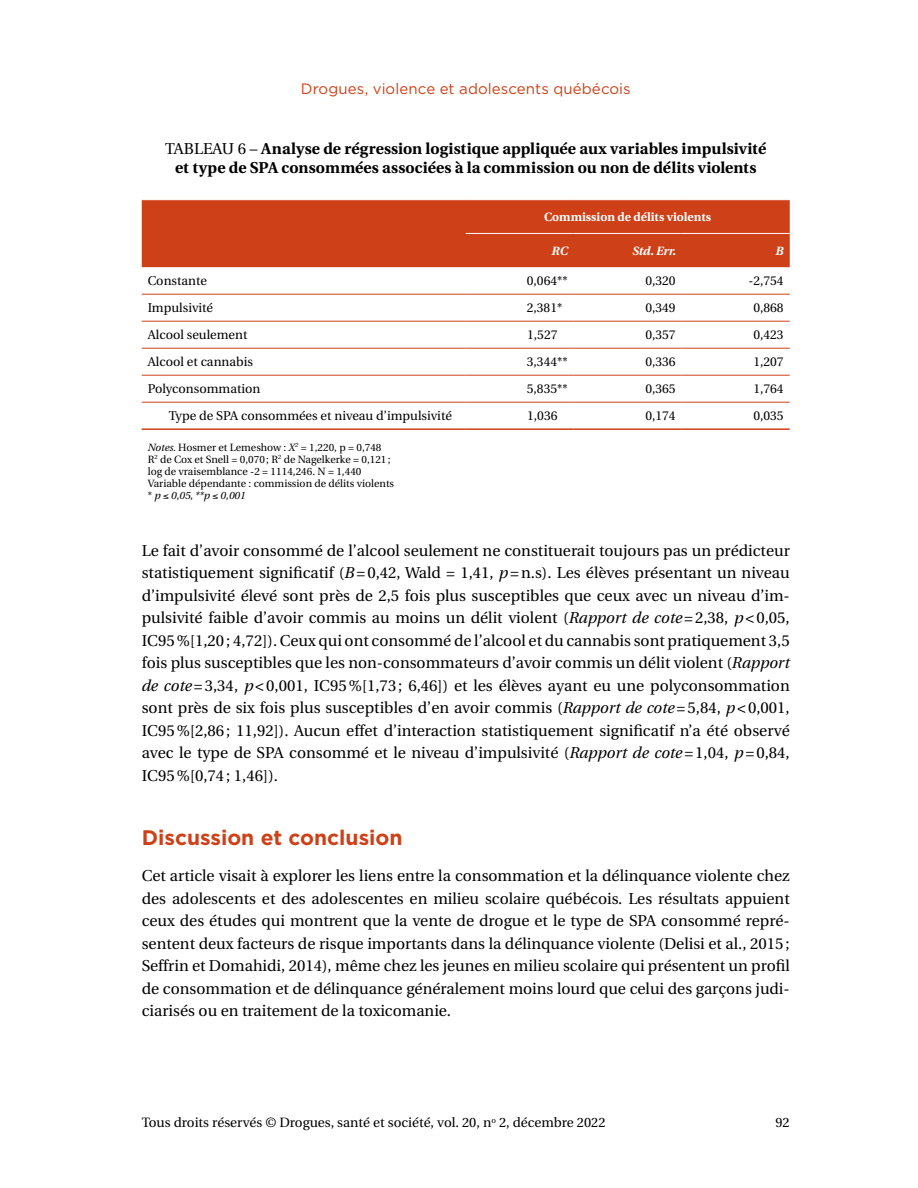
<style>
.page{position:relative;width:918px;height:1188px;background:#fff}
.page>*{position:absolute;margin:0;border:0;box-sizing:border-box;transform-origin:0 0}
.t1{font:700 21px "Gotham";color:#ce4017}
.t2{font:15.75px/22.5px "Utopia";color:#000;text-align:justify}
.t3{font:700 15.75px/19.5px "Utopia";letter-spacing:.005em;color:#000;text-align:center}
.t4{font:15px "Gotham";letter-spacing:.005em;color:#ce4017}
.t5{font:13.5px "Utopia";color:#000}
.t6{font:12.75px "Utopia";color:#000}
.t7{font:700 12px "Utopia";color:#fff}
.t8{font:italic 700 12px "Utopia";letter-spacing:-.005em;color:#fff}
.t9{font:10.5px/12px "Utopia";color:#000}
.s1{font-weight:400}
.s2{font-style:italic}
</style>
<div class="page">
<div style="left:142px;top:200px;width:648px;height:67px;background:#ce4017"></div>
<hr style="left:142px;top:428px;width:324px;height:2px;background:#ce4017">
<hr style="left:466px;top:428px;width:108px;height:2px;background:#ce4017">
<hr style="left:574px;top:428px;width:108px;height:2px;background:#ce4017">
<hr style="left:682px;top:428px;width:108px;height:2px;background:#ce4017">
<hr style="left:142px;top:294px;width:324px;height:1px;background:#ce4017">
<hr style="left:466px;top:294px;width:108px;height:1px;background:#ce4017">
<hr style="left:574px;top:294px;width:108px;height:1px;background:#ce4017">
<hr style="left:682px;top:294px;width:108px;height:1px;background:#ce4017">
<hr style="left:142px;top:321px;width:324px;height:1px;background:#ce4017">
<hr style="left:466px;top:321px;width:108px;height:1px;background:#ce4017">
<hr style="left:574px;top:321px;width:108px;height:1px;background:#ce4017">
<hr style="left:682px;top:321px;width:108px;height:1px;background:#ce4017">
<hr style="left:142px;top:348px;width:324px;height:1px;background:#ce4017">
<hr style="left:466px;top:348px;width:108px;height:1px;background:#ce4017">
<hr style="left:574px;top:348px;width:108px;height:1px;background:#ce4017">
<hr style="left:682px;top:348px;width:108px;height:1px;background:#ce4017">
<hr style="left:142px;top:375px;width:324px;height:1px;background:#ce4017">
<hr style="left:466px;top:375px;width:108px;height:1px;background:#ce4017">
<hr style="left:574px;top:375px;width:108px;height:1px;background:#ce4017">
<hr style="left:682px;top:375px;width:108px;height:1px;background:#ce4017">
<hr style="left:142px;top:402px;width:324px;height:1px;background:#ce4017">
<hr style="left:466px;top:402px;width:108px;height:1px;background:#ce4017">
<hr style="left:574px;top:402px;width:108px;height:1px;background:#ce4017">
<hr style="left:682px;top:402px;width:108px;height:1px;background:#ce4017">
<hr style="left:466px;top:233px;width:108px;height:1px;background:#fff">
<hr style="left:574px;top:233px;width:108px;height:1px;background:#fff">
<hr style="left:682px;top:233px;width:108px;height:1px;background:#fff">
<p class="t4" style="left:301px;top:81px;width:331px">Drogues, violence et adolescents québécois</p>
<p class="t3" style="left:165px;top:139px;width:603px"><span class="s1">TABLEAU 6 –</span> Analyse de régression logistique appliquée aux variables impulsivité et type de SPA consommées associées à la commission ou non de délits violents</p>
<p class="t7" style="left:544px;top:210px;width:169px">Commission de délits violents</p>
<p class="t8" style="left:552px;top:244px;width:18px">RC</p>
<p class="t8" style="left:633px;top:244px;width:45px">Std. Err.</p>
<p class="t8" style="left:776px;top:244px;width:10px">B</p>
<p class="t6" style="left:148px;top:274px;width:61px">Constante</p>
<p class="t6" style="left:527px;top:274px;width:42px">0,064**</p>
<p class="t6" style="left:645px;top:274px;width:32px">0,320</p>
<p class="t6" style="left:748px;top:274px;width:37px">-2,754</p>
<p class="t6" style="left:148px;top:301px;width:67px">Impulsivité</p>
<p class="t6" style="left:527px;top:301px;width:37px">2,381*</p>
<p class="t6" style="left:645px;top:301px;width:32px">0,349</p>
<p class="t6" style="left:753px;top:301px;width:32px">0,868</p>
<p class="t6" style="left:148px;top:328px;width:101px">Alcool seulement</p>
<p class="t6" style="left:527px;top:328px;width:32px">1,527</p>
<p class="t6" style="left:645px;top:328px;width:32px">0,357</p>
<p class="t6" style="left:753px;top:328px;width:32px">0,423</p>
<p class="t6" style="left:148px;top:355px;width:107px">Alcool et cannabis</p>
<p class="t6" style="left:527px;top:355px;width:42px">3,344**</p>
<p class="t6" style="left:645px;top:355px;width:32px">0,336</p>
<p class="t6" style="left:753px;top:355px;width:32px">1,207</p>
<p class="t6" style="left:148px;top:382px;width:114px">Polyconsommation</p>
<p class="t6" style="left:527px;top:382px;width:42px">5,835**</p>
<p class="t6" style="left:645px;top:382px;width:32px">0,365</p>
<p class="t6" style="left:753px;top:382px;width:32px">1,764</p>
<p class="t6" style="left:169px;top:409px;width:285px">Type de SPA consommées et niveau d’impulsivité</p>
<p class="t6" style="left:527px;top:409px;width:32px">1,036</p>
<p class="t6" style="left:645px;top:409px;width:32px">0,174</p>
<p class="t6" style="left:753px;top:409px;width:32px">0,035</p>
<p class="t9" style="left:148px;top:441px;width:248px"><span class="s2">Notes.</span> Hosmer et Lemeshow : <span class="s2">X</span><sup>2</sup> = 1,220, p = 0,748<br>R<sup>2</sup> de Cox et Snell = 0,070; R<sup>2</sup> de Nagelkerke = 0,121; log de vraisemblance -2 = 1114,246. N = 1,440<br>Variable dépendante : commission de délits violents * <span class="s2">p</span> ≤ <span class="s2">0,05, **p</span> ≤ <span class="s2">0,001</span></p>
<p class="t2" style="left:142px;top:539px;width:650px">Le fait d’avoir consommé de l’alcool seulement ne constituerait toujours pas un prédicteur statistiquement significatif (<span class="s2">B</span>=0,42, Wald = 1,41, <span class="s2">p</span>=n.s). Les élèves présentant un niveau d’impulsivité élevé sont près de 2,5 fois plus susceptibles que ceux avec un niveau d’im&shy;pulsivité faible d’avoir commis au moins un délit violent (<span class="s2">Rapport de cote</span>=2,38, <span class="s2">p</span>&lt;0,05, IC95%[1,20; 4,72]). Ceux qui ont consommé de l’alcool et du cannabis sont pratiquement 3,5 fois plus susceptibles que les non-consommateurs d’avoir commis un délit violent (<span class="s2">Rapport de cote</span>=3,34, <span class="s2">p</span>&lt;0,001, IC95%[1,73; 6,46]) et les élèves ayant eu une polyconsommation sont près de six fois plus susceptibles d’en avoir commis (<span class="s2">Rapport de cote</span>=5,84, <span class="s2">p</span>&lt;0,001, IC95%[2,86; 11,92]). Aucun effet d’interaction statistiquement significatif n’a été observé avec le type de SPA consommé et le niveau d’impulsivité (<span class="s2">Rapport de cote</span>=1,04, <span class="s2">p</span>=0,84, IC95%[0,74; 1,46]).</p>
<h1 class="t1" style="left:142px;top:825px;width:262px">Discussion et conclusion</h1>
<p class="t2" style="left:142px;top:865px;width:650px">Cet article visait à explorer les liens entre la consommation et la délinquance violente chez des adolescents et des adolescentes en milieu scolaire québécois. Les résultats appuient ceux des études qui montrent que la vente de drogue et le type de SPA consommé repré&shy;sentent deux facteurs de risque importants dans la délinquance violente (Delisi et al., 2015; Seffrin et Domahidi, 2014), même chez les jeunes en milieu scolaire qui présentent un profil de consommation et de délinquance généralement moins lourd que celui des garçons judi&shy;ciarisés ou en traitement de la toxicomanie.</p>
<p class="t5" style="left:142px;top:1115px;width:465px">Tous droits réservés © Drogues, santé et société, vol. 20, n<sup>o</sup> 2, décembre 2022</p>
<p class="t5" style="left:775px;top:1115px;width:16px">92</p>
</div>
